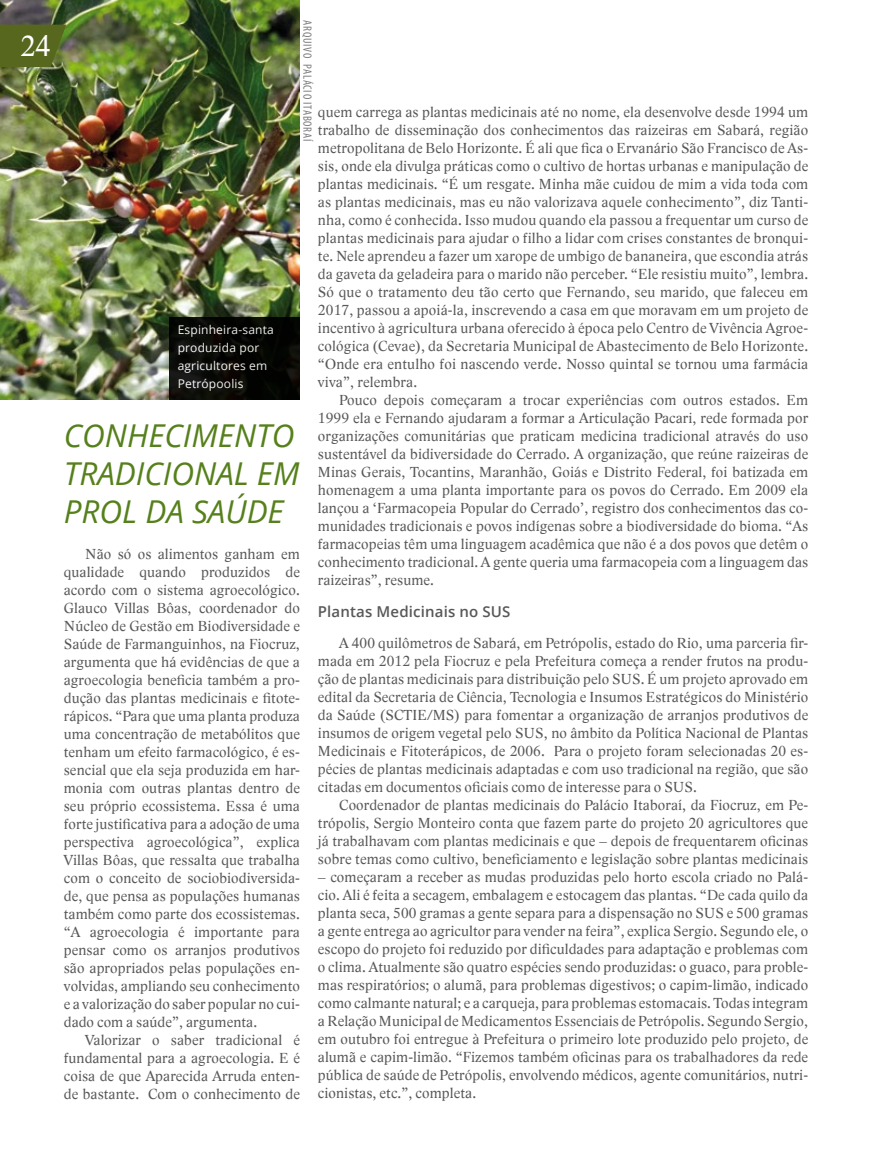
<style>
.page{position:relative;width:872px;height:1170px;background:#fff}
.page>*{position:absolute;margin:0;border:0;box-sizing:border-box;transform-origin:0 0}
.t1{font:italic 31.5px/37.8px "Open Sans";color:#56801b}
.t2{font:30px "Lido STFCE";color:#fff}
.t3{font:15px/18px "Lido STFCE";letter-spacing:.01em;color:#58585a;text-align:justify}
.t4{font:600 15px "Open Sans";letter-spacing:.01em;color:#58585a}
.t5{font:12px/18px "Open Sans";letter-spacing:.015em;color:#fff}
.t6{font:condensed 12px "Myriad Pro";letter-spacing:.06em;color:#7b7c7e}
</style>
<div class="page">
<img style="left:0;top:0;width:300px;height:400px">
<svg style="left:169px;top:316px;width:131px;height:83px;background:#090a06"></svg>
<svg style="left:0;top:25px;width:66px;height:42px;background:#586921"></svg>
<h2 class="t2" style="left:20px;top:28px;width:32px">24</h2>
<p class="t6" style="left:315px;top:20px;width:123px;rotate:90deg">arquivo palácio itaboraí</p>
<p class="t3" style="left:318px;top:103px;width:492px">quem carrega as plantas medicinais até no nome, ela desenvolve desde 1994 um trabalho de disseminação dos conhecimentos das raizeiras em Sabará, região metropolitana de Belo Horizonte. É ali que fica o Ervanário São Francisco de As&shy;sis, onde ela divulga práticas como o cultivo de hortas urbanas e manipulação de plantas medicinais. “É um resgate. Minha mãe cuidou de mim a vida toda com as plantas medicinais, mas eu não valorizava aquele conhecimento”, diz Tanti&shy;nha, como é conhecida. Isso mudou quando ela passou a frequentar um curso de plantas medicinais para ajudar o filho a lidar com crises constantes de bronqui&shy;te. Nele aprendeu a fazer um xarope de umbigo de bananeira, que escondia atrás da gaveta da geladeira para o marido não perceber. “Ele resistiu muito”, lembra.<br>Só que o tratamento deu tão certo que Fernando, seu marido, que faleceu em 2017, passou a apoiá-la, inscrevendo a casa em que moravam em um projeto de incentivo à agricultura urbana oferecido à época pelo Centro de Vivência Agroe&shy;cológica (Cevae), da Secretaria Municipal de Abastecimento de Belo Horizonte. “Onde era entulho foi nascendo verde. Nosso quintal se tornou uma farmácia viva”, relembra.</p>
<p class="t3" style="left:318px;top:391px;width:492px;text-indent:21px">Pouco depois começaram a trocar experiências com outros estados. Em 1999 ela e Fernando ajudaram a formar a Articulação Pacari, rede formada por organizações comunitárias que praticam medicina tradicional através do uso sustentável da bidiversidade do Cerrado. A organização, que reúne raizeiras de Minas Gerais, Tocantins, Maranhão, Goiás e Distrito Federal, foi batizada em homenagem a uma planta importante para os povos do Cerrado. Em 2009 ela lançou a ‘Farmacopeia Popular do Cerrado’, registro dos conhecimentos das co&shy;munidades tradicionais e povos indígenas sobre a biodiversidade do bioma. “As farmacopeias têm uma linguagem acadêmica que não é a dos povos que detêm o conhecimento tradicional. A gente queria uma farmacopeia com a linguagem das raizeiras”, resume.</p>
<p class="t4" style="left:318px;top:601px;width:193px">Plantas Medicinais no SUS</p>
<p class="t3" style="left:318px;top:634px;width:492px;text-indent:21px">A 400 quilômetros de Sabará, em Petrópolis, estado do Rio, uma parceria fir&shy;mada em 2012 pela Fiocruz e pela Prefeitura começa a render frutos na produ&shy;ção de plantas medicinais para distribuição pelo SUS. É um projeto aprovado em edital da Secretaria de Ciência, Tecnologia e Insumos Estratégicos do Ministério da Saúde (SCTIE/MS) para fomentar a organização de arranjos produtivos de insumos de origem vegetal pelo SUS, no âmbito da Política Nacional de Plantas Medicinais e Fitoterápicos, de 2006. Para o projeto foram selecionadas 20 es&shy;pécies de plantas medicinais adaptadas e com uso tradicional na região, que são citadas em documentos oficiais como de interesse para o SUS.</p>
<p class="t3" style="left:318px;top:796px;width:492px;text-indent:21px">Coordenador de plantas medicinais do Palácio Itaboraí, da Fiocruz, em Pe&shy;trópolis, Sergio Monteiro conta que fazem parte do projeto 20 agricultores que já trabalhavam com plantas medicinais e que – depois de frequentarem oficinas sobre temas como cultivo, beneficiamento e legislação sobre plantas medicinais</p>
<p class="t3" style="left:318px;top:868px;width:492px">– começaram a receber as mudas produzidas pelo horto escola criado no Palá&shy;cio. Ali é feita a secagem, embalagem e estocagem das plantas. “De cada quilo da planta seca, 500 gramas a gente separa para a dispensação no SUS e 500 gramas a gente entrega ao agricultor para vender na feira”, explica Sergio. Segundo ele, o escopo do projeto foi reduzido por dificuldades para adaptação e problemas com o clima. Atualmente são quatro espécies sendo produzidas: o guaco, para proble&shy;mas respiratórios; o alumã, para problemas digestivos; o capim-limão, indicado como calmante natural; e a carqueja, para problemas estomacais. Todas integram a Relação Municipal de Medicamentos Essenciais de Petrópolis. Segundo Sergio, em outubro foi entregue à Prefeitura o primeiro lote produzido pelo projeto, de alumã e capim-limão. “Fizemos também oficinas para os trabalhadores da rede pública de saúde de Petrópolis, envolvendo médicos, agente comunitários, nutri&shy;cionistas, etc.”, completa.</p>
<p class="t5" style="left:178px;top:320px;width:98px">Espinheira-santa produzida por agricultores em<br>Petrópoolis</p>
<h1 class="t1" style="left:64px;top:416px;width:237px">CONHECIMENTO<br>TRADICIONAL EM<br>PROL DA SAÚDE</h1>
<p class="t3" style="left:64px;top:545px;width:238px;text-indent:21px">Não só os alimentos ganham em qualidade quando produzidos de acordo com o sistema agroecológico.<br>Glauco Villas Bôas, coordenador do Núcleo de Gestão em Biodiversidade e Saúde de Farmanguinhos, na Fiocruz, argumenta que há evidências de que a agroecologia beneficia também a pro&shy;dução das plantas medicinais e fitote&shy;rápicos. “Para que uma planta produza uma concentração de metabólitos que tenham um efeito farmacológico, é es&shy;sencial que ela seja produzida em har&shy;monia com outras plantas dentro de seu próprio ecossistema. Essa é uma forte justificativa para a adoção de uma perspectiva agroecológica”, explica Villas Bôas, que ressalta que trabalha com o conceito de sociobiodiversida&shy;de, que pensa as populações humanas também como parte dos ecossistemas. “A agroecologia é importante para pensar como os arranjos produtivos são apropriados pelas populações en&shy;volvidas, ampliando seu conhecimento e a valorização do saber popular no cui&shy;dado com a saúde”, argumenta.</p>
<p class="t3" style="left:64px;top:1031px;width:238px;text-indent:21px">Valorizar o saber tradicional é fundamental para a agroecologia. E é coisa de que Aparecida Arruda enten&shy;de bastante. Com o conhecimento de</p>
</div>
